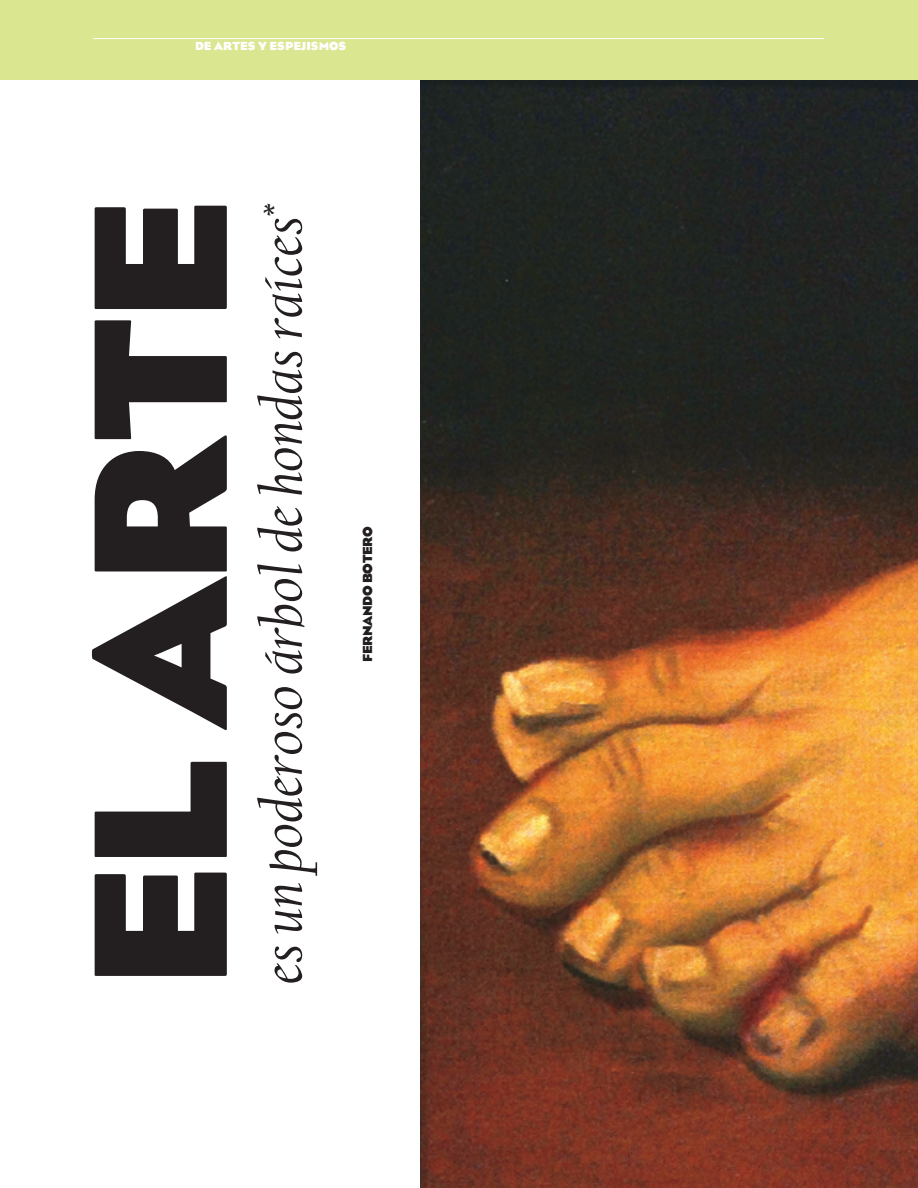
<style>
.page{position:relative;width:918px;height:1188px;background:#fff}
.page>*{position:absolute;margin:0;border:0;box-sizing:border-box;transform-origin:0 0}
.t1{font:700 195px "Eagle";color:#231f20}
.t2{font:italic 60px "Californian FB";color:#231f20}
.t3{font:700 13.5px "Eagle";letter-spacing:-.03em;color:#231f20}
.t4{font:700 12px "Eagle";color:#fff}
</style>
<div class="page">
<img style="left:421px;top:80px;width:497px;height:1108px">
<div style="left:0;top:0;width:918px;height:80px;background:#dbe690"></div>
<hr style="left:93px;top:38px;width:731px;height:1px;background:#fff">
<p class="t4" style="left:195px;top:40px;width:29px">DE ARTES</p>
<p class="t4" style="left:258px;top:40px;width:21px">YESPEJISMOS</p>
<h1 class="t1" style="left:50px;top:990px;width:793px;rotate:-90deg">EL ARTE</h1>
<p class="t2" style="left:249px;top:984px;width:782px;rotate:-90deg">es un poderoso árbol de hondas raíces<sup>*</sup></p>
<p class="t3" style="left:360px;top:662px;width:137px;rotate:-90deg">FERNANDO BOTERO</p>
</div>
